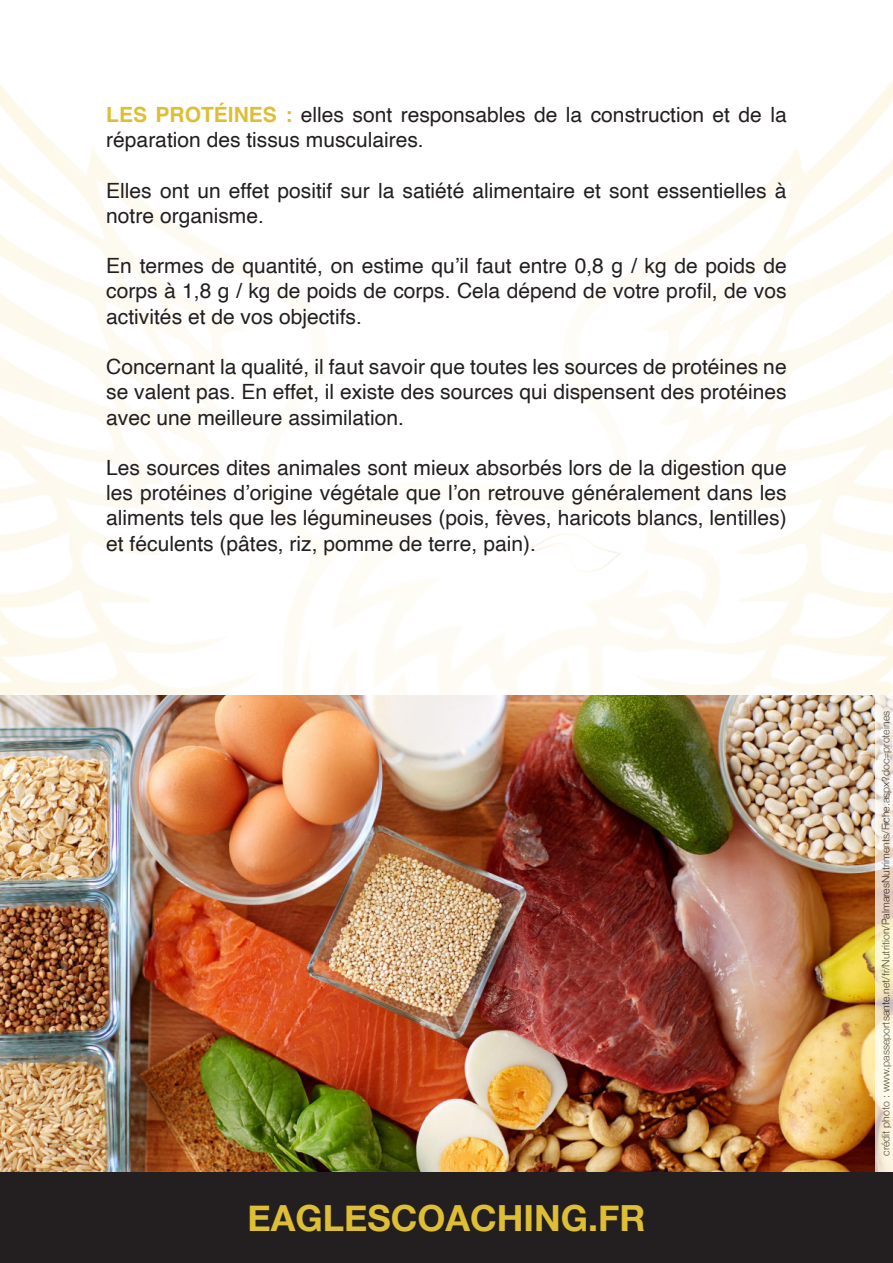
<style>
.page{position:relative;width:893px;height:1263px;background:#fff}
.page>*{position:absolute;margin:0;border:0;box-sizing:border-box;transform-origin:0 0}
.t1{font:700 36px "Helvetica Neue";color:#debe35}
.t2{font:21px/25.2px "Helvetica";color:#231f20;text-align:justify}
.t3{font:300 10.5px "Helvetica Neue";color:#231f20}
.s1{font-weight:700;color:#debe35}
</style>
<div class="page">
<svg style="left:0;top:80px;width:893px;height:615px"></svg>
<svg style="left:528px;top:526px;width:96px;height:50px"></svg>
<div style="left:0;top:1171px;width:893px;height:92px;background:#231f20"></div>
<img style="left:0;top:695px;width:876px;height:476px">
<svg style="left:876px;top:695px;width:17px;height:476px;background:#f1e9d8"></svg>
<p class="t2" style="left:106px;top:103px;width:682px"><span class="s1">LES PROTÉINES :</span> elles sont responsables de la construction et de la réparation des tissus musculaires.</p>
<p class="t2" style="left:106px;top:178px;width:682px">Elles ont un effet positif sur la satiété alimentaire et sont essentielles à notre organisme.</p>
<p class="t2" style="left:106px;top:254px;width:682px">En termes de quantité, on estime qu’il faut entre 0,8 g / kg de poids de corps à 1,8 g / kg de poids de corps. Cela dépend de votre profil, de vos activités et de vos objectifs.</p>
<p class="t2" style="left:106px;top:355px;width:682px">Concernant la qualité, il faut savoir que toutes les sources de protéines ne se valent pas. En effet, il existe des sources qui dispensent des protéines avec une meilleure assimilation.</p>
<p class="t2" style="left:106px;top:456px;width:682px">Les sources dites animales sont mieux absorbés lors de la digestion que les protéines d’origine végétale que l’on retrouve généralement dans les aliments tels que les légumineuses (pois, fèves, haricots blancs, lentilles) et féculents (pâtes, riz, pomme de terre, pain).</p>
<h1 class="t1" style="left:247px;top:1190px;width:400px">EAGLESCOACHING.FR</h1>
<p class="t3" style="left:877px;top:1156px;width:446px;rotate:-90deg">crédit photo : www.passeportsante.net/fr/Nutrition/PalmaresNutriments/Fiche.aspx?doc=proteines</p>
</div>
